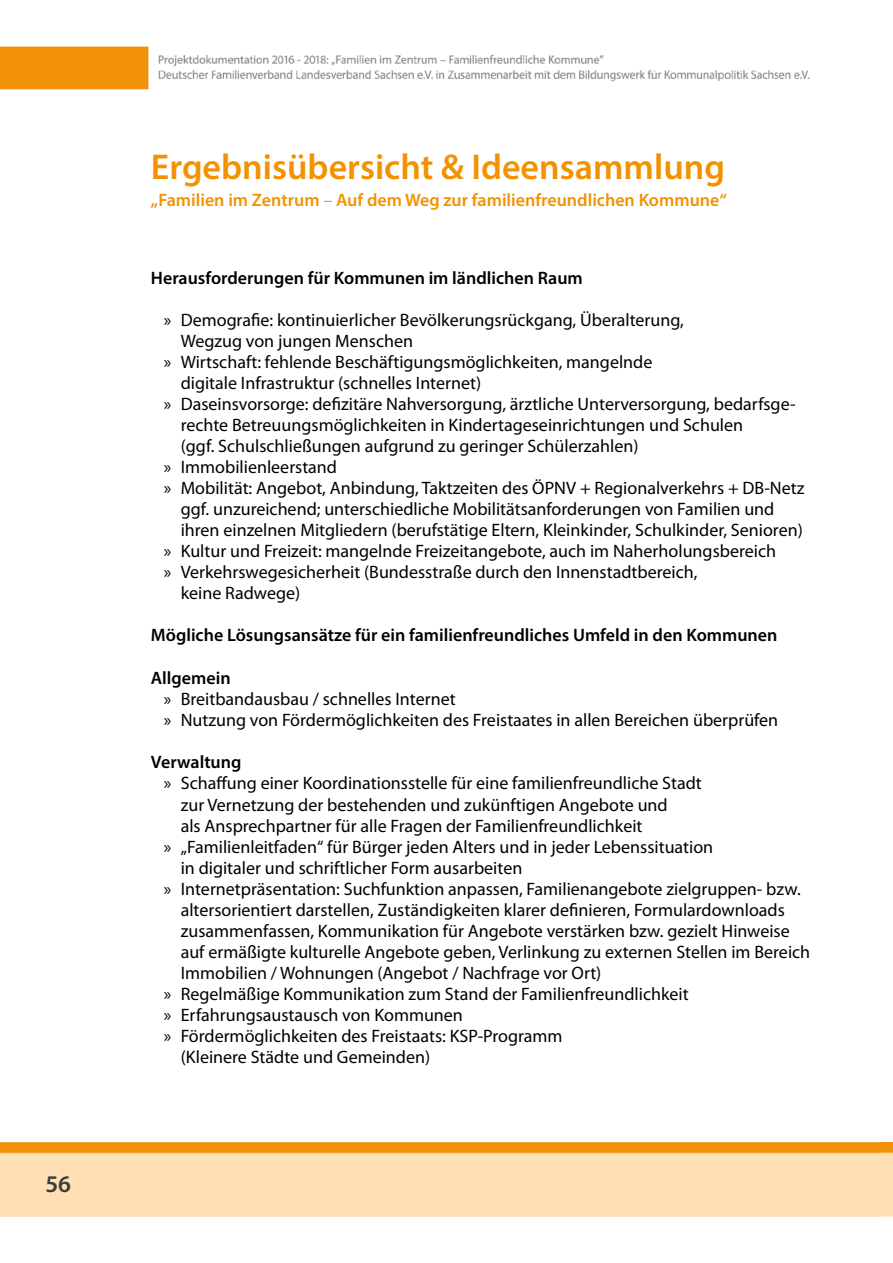
<style>
.page{position:relative;width:893px;height:1263px;background:#fff}
.page>*{position:absolute;margin:0;border:0;box-sizing:border-box;transform-origin:0 0}
.t1{font:600 36px "Myriad Pro";color:#f39200}
.t2{font:600 24px "Myriad Pro";color:#3c3c3b}
.t3{font:18px/21px "Myriad Pro";color:#000}
.t4{font:600 18px "Myriad Pro";color:#000}
.t5{font:600 18px "Myriad Pro";color:#f39200}
.s1{font-weight:400}
</style>
<div class="page">
<img style="left:0;top:46px;width:880px;height:1171px">
<img style="left:880px;top:1142px;width:13px;height:75px">
<h2 class="t2" style="left:46px;top:1169px;width:27px">56</h2>
<h1 class="t1" style="left:151px;top:144px;width:576px">Ergebnisübersicht &amp; Ideensammlung</h1>
<p class="t5" style="left:151px;top:188px;width:577px">„Familien im Zentrum <span class="s1">–</span> Auf dem Weg zur familienfreundlichen Kommune“</p>
<p class="t4" style="left:151px;top:266px;width:433px">Herausforderungen für Kommunen im ländlichen Raum</p>
<p class="t3" style="left:164px;top:309px;width:522px">» Demografie: kontinuierlicher Bevölkerungsrückgang, Überalterung,</p>
<p class="t3" style="left:181px;top:330px;width:234px">Wegzug von jungen Menschen</p>
<p class="t3" style="left:164px;top:351px;width:490px">» Wirtschaft: fehlende Beschäftigungsmöglichkeiten, mangelnde</p>
<p class="t3" style="left:181px;top:372px;width:302px">digitale Infrastruktur (schnelles Internet)</p>
<p class="t3" style="left:164px;top:393px;width:633px">» Daseinsvorsorge: defizitäre Nahversorgung, ärztliche Unterversorgung, bedarfsge-</p>
<p class="t3" style="left:181px;top:414px;width:564px">rechte Betreuungsmöglichkeiten in Kindertageseinrichtungen und Schulen</p>
<p class="t3" style="left:181px;top:435px;width:459px">(ggf. Schulschließungen aufgrund zu geringer Schülerzahlen)</p>
<p class="t3" style="left:164px;top:456px;width:175px">» Immobilienleerstand</p>
<p class="t3" style="left:164px;top:477px;width:642px">» Mobilität: Angebot, Anbindung, Taktzeiten des ÖPNV + Regionalverkehrs + DB-Netz</p>
<p class="t3" style="left:181px;top:498px;width:595px">ggf. unzureichend; unterschiedliche Mobilitätsanforderungen von Familien und</p>
<p class="t3" style="left:181px;top:519px;width:624px">ihren einzelnen Mitgliedern (berufstätige Eltern, Kleinkinder, Schulkinder, Senioren)</p>
<p class="t3" style="left:164px;top:540px;width:614px">» Kultur und Freizeit: mangelnde Freizeitangebote, auch im Naherholungsbereich</p>
<p class="t3" style="left:164px;top:561px;width:535px">» Verkehrswegesicherheit (Bundesstraße durch den Innenstadtbereich,</p>
<p class="t3" style="left:181px;top:582px;width:121px">keine Radwege)</p>
<p class="t4" style="left:151px;top:623px;width:628px">Mögliche Lösungsansätze für ein familienfreundliches Umfeld in den Kommunen</p>
<p class="t4" style="left:151px;top:666px;width:81px">Allgemein</p>
<p class="t3" style="left:164px;top:688px;width:616px">» Breitbandausbau / schnelles Internet<br>» Nutzung von Fördermöglichkeiten des Freistaates in allen Bereichen überprüfen</p>
<p class="t4" style="left:151px;top:751px;width:92px">Verwaltung</p>
<p class="t3" style="left:164px;top:773px;width:540px">» Schaffung einer Koordinationsstelle für eine familienfreundliche Stadt</p>
<p class="t3" style="left:181px;top:794px;width:488px">zur Vernetzung der bestehenden und zukünftigen Angebote und</p>
<p class="t3" style="left:181px;top:815px;width:463px">als Ansprechpartner für alle Fragen der Familienfreundlichkeit</p>
<p class="t3" style="left:164px;top:836px;width:551px">» „Familienleitfaden“ für Bürger jeden Alters und in jeder Lebenssituation</p>
<p class="t3" style="left:181px;top:857px;width:343px">in digitaler und schriftlicher Form ausarbeiten</p>
<p class="t3" style="left:164px;top:878px;width:638px">» Internetpräsentation: Suchfunktion anpassen, Familienangebote zielgruppen- bzw.</p>
<p class="t3" style="left:181px;top:899px;width:606px">altersorientiert darstellen, Zuständigkeiten klarer definieren, Formulardownloads</p>
<p class="t3" style="left:181px;top:920px;width:610px">zusammenfassen, Kommunikation für Angebote verstärken bzw. gezielt Hinweise</p>
<p class="t3" style="left:181px;top:941px;width:631px">auf ermäßigte kulturelle Angebote geben, Verlinkung zu externen Stellen im Bereich</p>
<p class="t3" style="left:181px;top:962px;width:422px">Immobilien / Wohnungen (Angebot / Nachfrage vor Ort)</p>
<p class="t3" style="left:164px;top:983px;width:527px">» Regelmäßige Kommunikation zum Stand der Familienfreundlichkeit</p>
<p class="t3" style="left:164px;top:1004px;width:301px">» Erfahrungsaustausch von Kommunen</p>
<p class="t3" style="left:164px;top:1025px;width:400px">» Fördermöglichkeiten des Freistaats: KSP-Programm</p>
<p class="t3" style="left:181px;top:1046px;width:251px">(Kleinere Städte und Gemeinden)</p>
</div>
